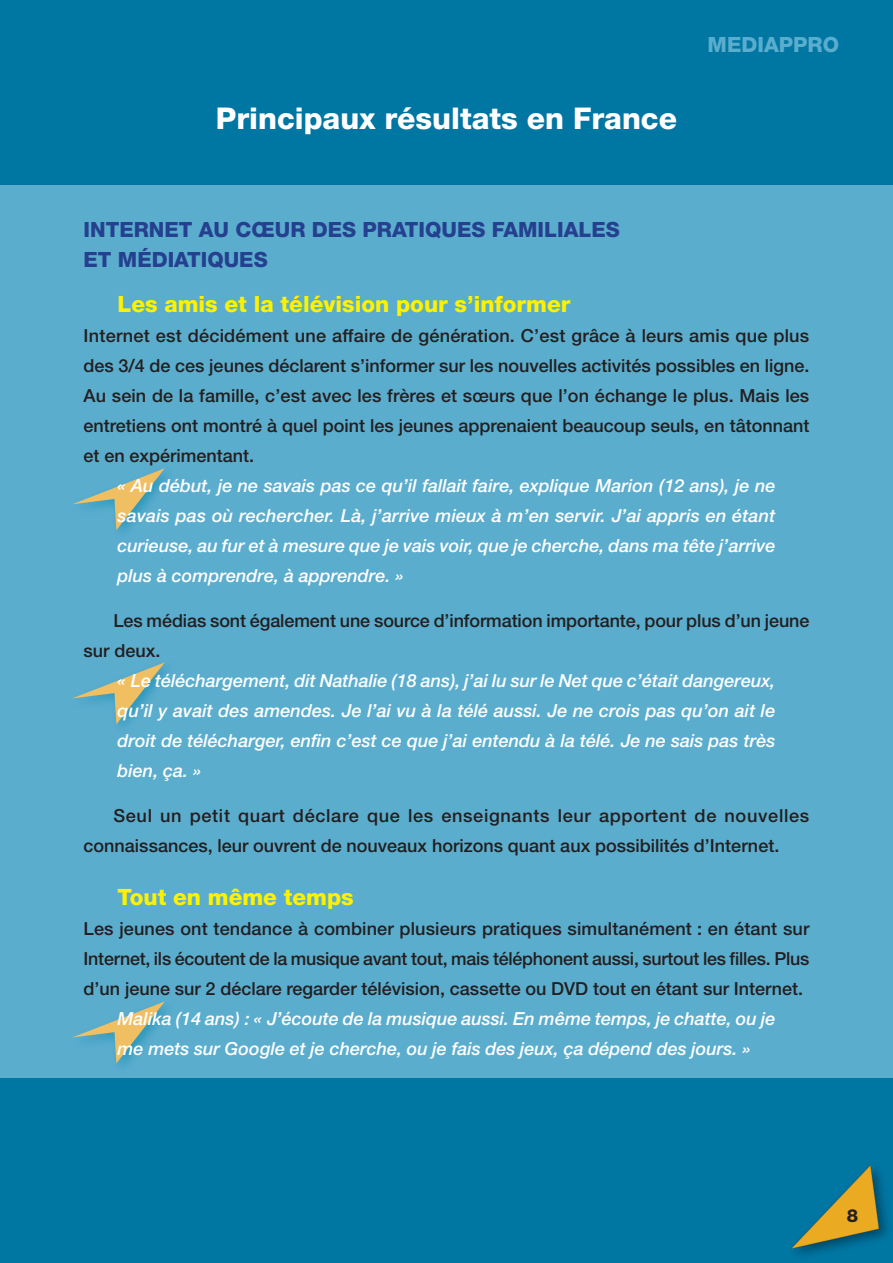
<style>
.page{position:relative;width:893px;height:1263px;background:#fff}
.page>*{position:absolute;margin:0;border:0;box-sizing:border-box;transform-origin:0 0}
.t1{font:800 30px "Helvetica Neue";color:#fff}
.t2{font:800 22.5px "Helvetica Neue";color:#fff200}
.t3{font:800 21px/30px "Helvetica Neue";color:#25408e}
.t4{font:800 21px "Helvetica Neue";color:#5badce}
.t5{font:500 18px/30px "Helvetica Neue";color:#231f20;text-align:justify}
.t6{font:italic 500 18px/30px "Helvetica Neue";color:#fff;text-align:justify}
.t7{font:800 18px "Helvetica Neue";color:#231f20}
</style>
<div class="page">
<div style="left:0;top:0;width:892px;height:200px;background:#0076a3"></div>
<div style="left:0;top:1063px;width:892px;height:200px;background:#0076a3"></div>
<div style="left:0;top:185px;width:892px;height:893px;background:#5badce"></div>
<img style="left:795px;top:1173px;width:92px;height:82px">
<svg style="left:791px;top:1165px;width:88px;height:84px"></svg>
<svg style="left:72px;top:468px;width:93px;height:62px"></svg>
<svg style="left:72px;top:662px;width:93px;height:62px"></svg>
<svg style="left:72px;top:1001px;width:93px;height:62px"></svg>
<h1 class="t1" style="left:216px;top:107px;width:462px">Principaux résultats en France</h1>
<p class="t4" style="left:707px;top:37px;width:133px">MEDIAPPRO</p>
<p class="t3" style="left:84px;top:217px;width:537px">INTERNET AU CŒUR DES PRATIQUES FAMILIALES<br>ET MÉDIATIQUES</p>
<p class="t2" style="left:118px;top:296px;width:454px">Les amis et la télévision pour s’informer</p>
<p class="t5" style="left:84px;top:323px;width:727px">Internet est décidément une affaire de génération. C’est grâce à leurs amis que plus des 3/4 de ces jeunes déclarent s’informer sur les nouvelles activités possibles en ligne.<br>Au sein de la famille, c’est avec les frères et sœurs que l’on échange le plus. Mais les entretiens ont montré à quel point les jeunes apprenaient beaucoup seuls, en tâtonnant et en expérimentant.</p>
<p class="t6" style="left:118px;top:473px;width:659px">« Au début, je ne savais pas ce qu’il fallait faire, explique Marion (12 ans), je ne savais pas où rechercher. Là, j’arrive mieux à m’en servir. J’ai appris en étant curieuse, au fur et à mesure que je vais voir, que je cherche, dans ma tête j’arrive plus à comprendre, à apprendre. »</p>
<p class="t5" style="left:84px;top:608px;width:727px;text-indent:30px">Les médias sont également une source d’information importante, pour plus d’un jeune sur deux.</p>
<p class="t6" style="left:118px;top:668px;width:659px">« Le téléchargement, dit Nathalie (18 ans), j’ai lu sur le Net que c’était dangereux, qu’il y avait des amendes. Je l’ai vu à la télé aussi. Je ne crois pas qu’on ait le droit de télécharger, enfin c’est ce que j’ai entendu à la télé. Je ne sais pas très bien, ça. »</p>
<p class="t5" style="left:84px;top:803px;width:727px;text-indent:30px">Seul un petit quart déclare que les enseignants leur apportent de nouvelles connaissances, leur ouvrent de nouveaux horizons quant aux possibilités d’Internet.</p>
<p class="t2" style="left:118px;top:889px;width:238px">Tout en même temps</p>
<p class="t5" style="left:84px;top:915px;width:727px">Les jeunes ont tendance à combiner plusieurs pratiques simultanément : en étant sur Internet, ils écoutent de la musique avant tout, mais téléphonent aussi, surtout les filles. Plus d’un jeune sur 2 déclare regarder télévision, cassette ou DVD tout en étant sur Internet.</p>
<p class="t6" style="left:118px;top:1005px;width:659px">Malika (14 ans) : « J’écoute de la musique aussi. En même temps, je chatte, ou je me mets sur Google et je cherche, ou je fais des jeux, ça dépend des jours. »</p>
<p class="t7" style="left:846px;top:1209px;width:13px">8</p>
</div>
